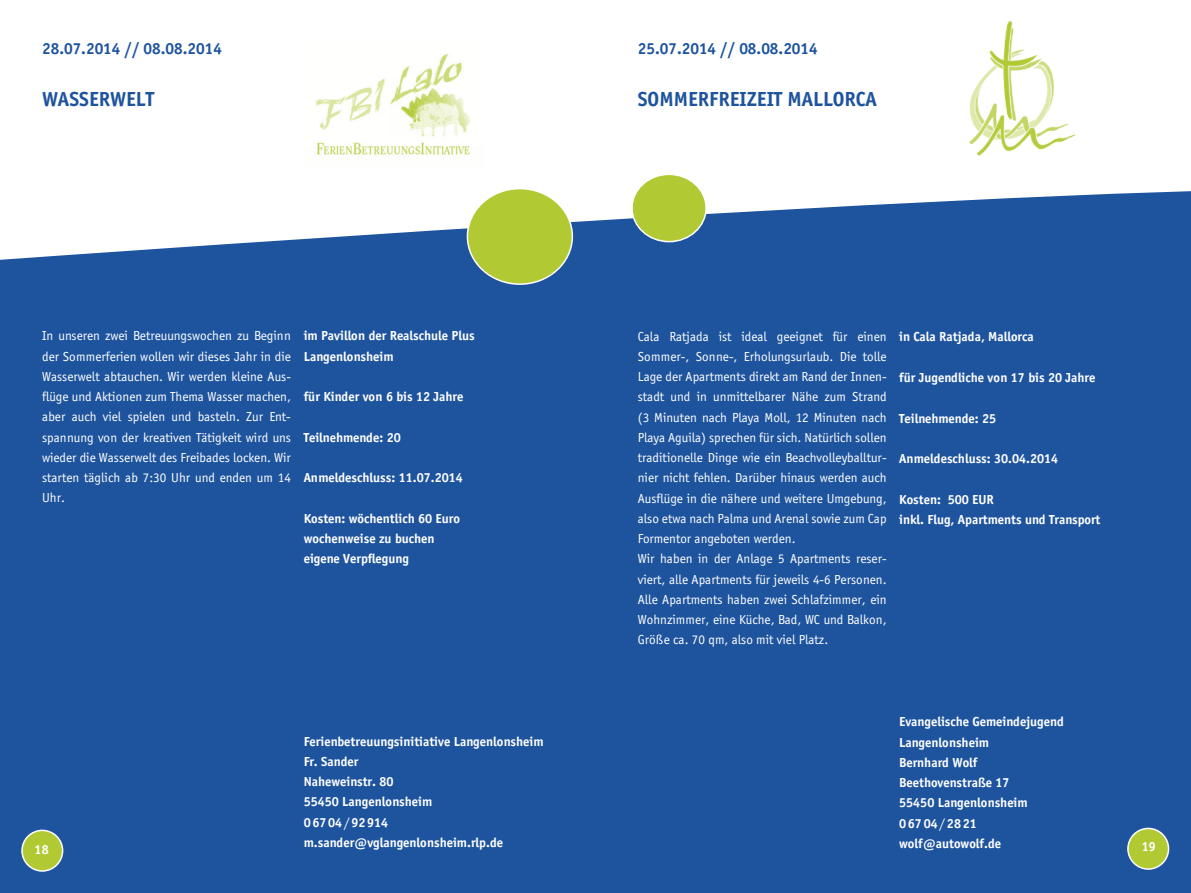
<style>
.page{position:relative;width:1191px;height:893px;background:#fff}
.page>*{position:absolute;margin:0;border:0;box-sizing:border-box;transform-origin:0 0}
.t1{font:700 21px "Officina Sans EF";color:#1e549e}
.t2{font:700 16.5px "Officina Sans EF";color:#1e549e}
.t3{font:13.5px/20.2px "Officina Sans EF";color:#fff;text-align:justify}
.t4{font:700 13.5px/20.2px "Officina Sans EF";color:#fff}
.s1{font-weight:400}
</style>
<div class="page">
<div style="left:0;top:191px;width:1191px;height:702px;background:#1e549e"></div>
<div style="left:467px;top:189px;width:105px;height:95px;background:#b1ca34;border-radius:50%"></div>
<div style="left:467px;top:188px;width:106px;height:97px;border:2px solid #fff;border-radius:50%"></div>
<div style="left:632px;top:174px;width:74px;height:68px;background:#b1ca34;border-radius:50%"></div>
<div style="left:631px;top:174px;width:76px;height:68px;border:2px solid #fff;border-radius:50%"></div>
<div style="left:22px;top:830px;width:41px;height:41px;background:#b1ca34;border-radius:50%"></div>
<div style="left:21px;top:830px;width:42px;height:42px;border:2px solid #fff;border-radius:50%"></div>
<div style="left:1128px;top:828px;width:40px;height:41px;background:#b1ca34;border-radius:50%"></div>
<div style="left:1127px;top:828px;width:42px;height:42px;border:2px solid #fff;border-radius:50%"></div>
<img style="left:315px;top:53px;width:156px;height:105px">
<img style="left:969px;top:20px;width:107px;height:136px">
<p class="t2" style="left:42px;top:39px;width:181px">28.07.2014 // 08.08.2014</p>
<p class="t2" style="left:638px;top:39px;width:181px">25.07.2014 // 08.08.2014</p>
<h1 class="t1" style="left:42px;top:86px;width:113px">Wasserwelt</h1>
<h1 class="t1" style="left:638px;top:87px;width:240px">Sommerfreizeit Mallorca</h1>
<p class="t3" style="left:42px;top:326px;width:250px">In unseren zwei Betreuungswochen zu Beginn der Sommerferien wollen wir dieses Jahr in die Wasserwelt abtauchen. Wir werden kleine Aus&shy;flüge und Aktionen zum Thema Wasser machen, aber auch viel spielen und basteln. Zur Ent&shy;spannung von der kreativen Tätigkeit wird uns wieder die Wasserwelt des Freibades locken. Wir starten täglich ab 7:30 Uhr und enden um 14<br>Uhr.</p>
<p class="t4" style="left:304px;top:326px;width:172px">im Pavillon der Realschule Plus<br>Langenlonsheim</p>
<p class="t4" style="left:304px;top:387px;width:161px">für Kinder von 6 bis 12 Jahre</p>
<p class="t4" style="left:304px;top:427px;width:99px">Teilnehmende: 20</p>
<p class="t4" style="left:304px;top:468px;width:161px">Anmeldeschluss: 11.07.2014</p>
<p class="t4" style="left:304px;top:508px;width:158px">Kosten: wöchentlich 60 Euro wochenweise zu buchen eigene Verpflegung</p>
<p class="t3" style="left:638px;top:326px;width:250px;text-align:left">Cala Ratjada ist ideal geeignet für einen Sommer-, Sonne-, Erholungsurlaub. Die tolle Lage der Apartments direkt am Rand der Innen&shy;stadt und in unmittelbarer Nähe zum Strand (3 Minuten nach Playa Moll, 12 Minuten nach Playa Aguila) sprechen für sich. Natürlich sollen traditionelle Dinge wie ein Beachvolleyballtur&shy;nier nicht fehlen. Darüber hinaus werden auch Ausflüge in die nähere und weitere Umgebung, also etwa nach Palma und Arenal sowie zum Cap Formentor angeboten werden.<br>Wir haben in der Anlage 5 Apartments reser&shy;viert, alle Apartments für jeweils 4-6 Personen.<br>Alle Apartments haben zwei Schlafzimmer, ein Wohnzimmer, eine Küche, Bad, WC und Balkon, Größe ca. 70 qm, also mit viel Platz.</p>
<p class="t4" style="left:899px;top:327px;width:136px">in Cala Ratjada, Mallorca</p>
<p class="t4" style="left:899px;top:367px;width:198px">für Jugendliche von 17 bis 20 Jahre</p>
<p class="t4" style="left:899px;top:408px;width:99px">Teilnehmende: 25</p>
<p class="t4" style="left:899px;top:448px;width:161px">Anmeldeschluss: 30.04.2014</p>
<p class="t4" style="left:899px;top:489px;width:203px">Kosten: 500 EUR<br>inkl. Flug, Apartments und Transport</p>
<p class="t4" style="left:899px;top:712px;width:166px">Evangelische Gemeindejugend<br>Langenlonsheim<br>Bernhard Wolf<br>Beethovenstraße 17<br>55450 Langenlonsheim<br>06704<span class="s1">/</span>2821 wolf@autowolf.de</p>
<p class="t4" style="left:304px;top:731px;width:241px">Ferienbetreuungsinitiative Langenlonsheim<br>Fr. Sander<br>Naheweinstr. 80<br>55450 Langenlonsheim<br>06704<span class="s1">/</span>92914 m.sander@vglangenlonsheim.rlp.de</p>
<p class="t4" style="left:35px;top:839px;width:16px">18</p>
<p class="t4" style="left:1141px;top:836px;width:16px">19</p>
</div>
